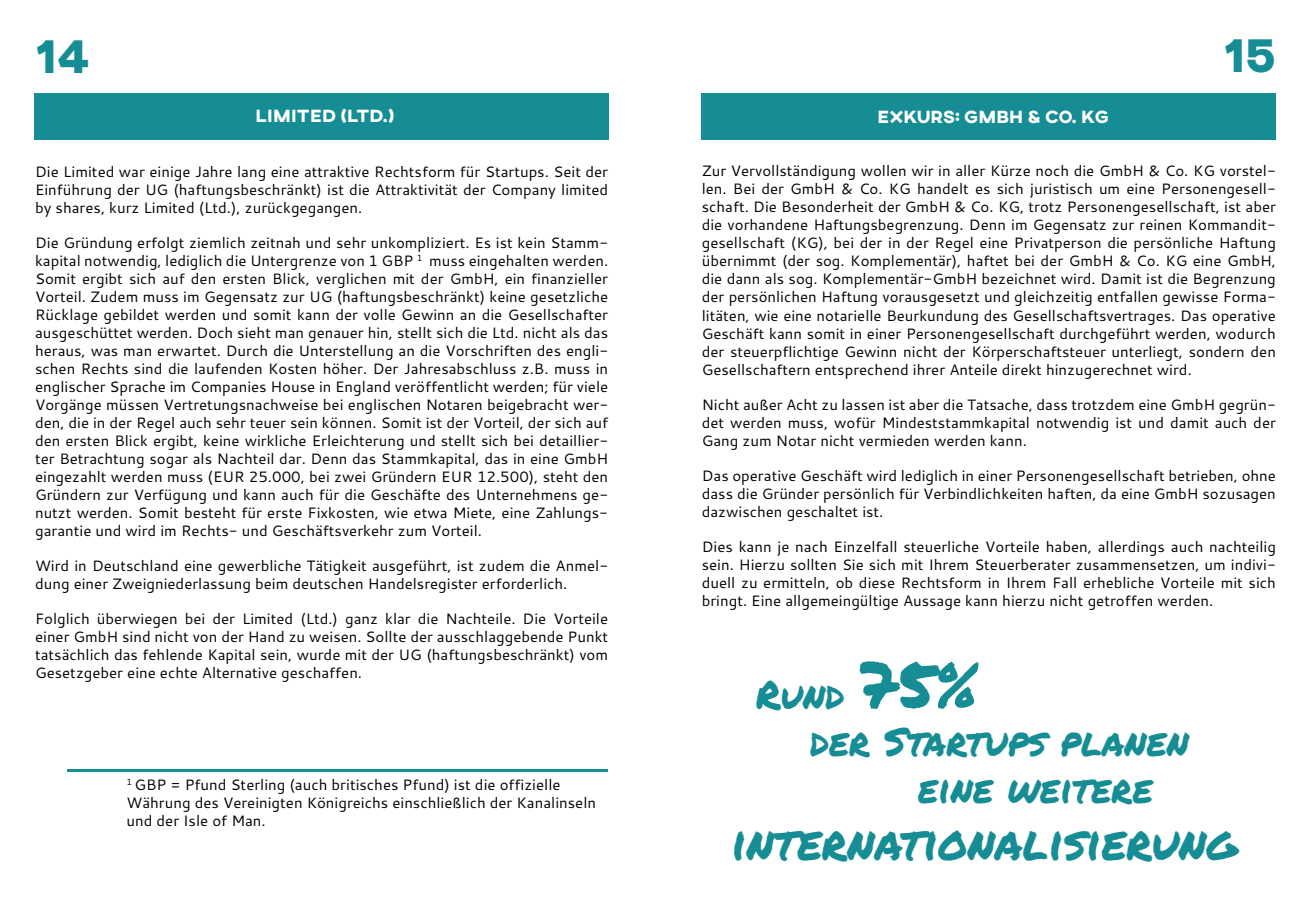
<style>
.page{position:relative;width:1310px;height:919px;background:#fff}
.page>*{position:absolute;margin:0;border:0;box-sizing:border-box;transform-origin:0 0}
.t1{font:48px "Permanent Marker";color:#168d94}
.t2{font:800 48px "AXIS";color:#168d94}
.t3{font:39px "Permanent Marker";color:#168d94}
.t4{font:800 18px "AXIS";letter-spacing:.01em;color:#fff}
.t5{font:15px/18px "Cantarell";color:#000;text-align:justify}
.s1{font-size:66px}
</style>
<div class="page">
<div style="left:34px;top:93px;width:574px;height:47px;background:#168d94"></div>
<hr style="left:67px;top:769px;width:540px;height:2px;background:#168d94">
<div style="left:702px;top:93px;width:574px;height:47px;background:#168d94"></div>
<h1 class="t2" style="left:35px;top:25px;width:57px">14</h1>
<h1 class="t2" style="left:1223px;top:23px;width:54px">15</h1>
<p class="t4" style="left:255px;top:104px;width:24px">LIMITED</p>
<p class="t4" style="left:340px;top:104px;width:56px">(LTD.)</p>
<p class="t4" style="left:877px;top:105px;width:40px">EXKURS</p>
<p class="t4" style="left:955px;top:105px;width:155px">: GMB H &amp; CO. KG</p>
<p class="t5" style="left:35px;top:162px;width:574px">Die Limited war einige Jahre lang eine attraktive Rechtsform für Startups. Seit der Einführung der UG (haftungsbeschränkt) ist die Attraktivität der Company limited by shares, kurz Limited (Ltd.), zurückgegangen.</p>
<p class="t5" style="left:35px;top:233px;width:574px">Die Gründung erfolgt ziemlich zeitnah und sehr unkompliziert. Es ist kein Stamm&shy;kapital notwendig, lediglich die Untergrenze von 1 GBP <sup>1</sup> muss eingehalten werden.<br>Somit ergibt sich auf den ersten Blick, verglichen mit der GmbH, ein finanzieller Vorteil. Zudem muss im Gegensatz zur UG (haftungsbeschränkt) keine gesetzliche Rücklage gebildet werden und somit kann der volle Gewinn an die Gesellschafter ausgeschüttet werden. Doch sieht man genauer hin, stellt sich die Ltd. nicht als das heraus, was man erwartet. Durch die Unterstellung an die Vorschriften des engli&shy;schen Rechts sind die laufenden Kosten höher. Der Jahresabschluss z.B. muss in englischer Sprache im Companies House in England veröffentlicht werden; für viele Vorgänge müssen Vertretungsnachweise bei englischen Notaren beigebracht wer&shy;den, die in der Regel auch sehr teuer sein können. Somit ist der Vorteil, der sich auf den ersten Blick ergibt, keine wirkliche Erleichterung und stellt sich bei detaillier&shy;ter Betrachtung sogar als Nachteil dar. Denn das Stammkapital, das in eine GmbH eingezahlt werden muss (EUR 25.000, bei zwei Gründern EUR 12.500), steht den Gründern zur Verfügung und kann auch für die Geschäfte des Unternehmens ge&shy;nutzt werden. Somit besteht für erste Fixkosten, wie etwa Miete, eine Zahlungs&shy;garantie und wird im Rechts- und Geschäftsverkehr zum Vorteil.</p>
<p class="t5" style="left:35px;top:556px;width:574px">Wird in Deutschland eine gewerbliche Tätigkeit ausgeführt, ist zudem die Anmel&shy;dung einer Zweigniederlassung beim deutschen Handelsregister erforderlich.</p>
<p class="t5" style="left:35px;top:609px;width:574px">Folglich überwiegen bei der Limited (Ltd.) ganz klar die Nachteile. Die Vorteile einer GmbH sind nicht von der Hand zu weisen. Sollte der ausschlaggebende Punkt tatsächlich das fehlende Kapital sein, wurde mit der UG (haftungsbeschränkt) vom Gesetzgeber eine echte Alternative geschaffen.</p>
<p class="t5" style="left:126px;top:775px;width:471px;text-align:left"><sup>1</sup> GBP = Pfund Sterling (auch britisches Pfund) ist die offizielle<br>Währung des Vereinigten Königreichs einschließlich der Kanalinseln und der Isle of Man.</p>
<p class="t5" style="left:702px;top:162px;width:576px">Zur Vervollständigung wollen wir in aller Kürze noch die GmbH &amp; Co. KG vorstel&shy;len. Bei der GmbH &amp; Co. KG handelt es sich juristisch um eine Personengesell&shy;schaft. Die Besonderheit der GmbH &amp; Co. KG, trotz Personengesellschaft, ist aber die vorhandene Haftungsbegrenzung. Denn im Gegensatz zur reinen Kommandit&shy;gesellschaft (KG), bei der in der Regel eine Privatperson die persönliche Haftung übernimmt (der sog. Komplementär), haftet bei der GmbH &amp; Co. KG eine GmbH, die dann als sog. Komplementär-GmbH bezeichnet wird. Damit ist die Begrenzung der persönlichen Haftung vorausgesetzt und gleichzeitig entfallen gewisse Forma&shy;litäten, wie eine notarielle Beurkundung des Gesellschaftsvertrages. Das operative Geschäft kann somit in einer Personengesellschaft durchgeführt werden, wodurch der steuerpflichtige Gewinn nicht der Körperschaftsteuer unterliegt, sondern den Gesellschaftern entsprechend ihrer Anteile direkt hinzugerechnet wird.</p>
<p class="t5" style="left:702px;top:395px;width:576px">Nicht außer Acht zu lassen ist aber die Tatsache, dass trotzdem eine GmbH gegrün&shy;det werden muss, wofür Mindeststammkapital notwendig ist und damit auch der Gang zum Notar nicht vermieden werden kann.</p>
<p class="t5" style="left:702px;top:466px;width:576px">Das operative Geschäft wird lediglich in einer Personengesellschaft betrieben, ohne dass die Gründer persönlich für Verbindlichkeiten haften, da eine GmbH sozusagen dazwischen geschaltet ist.</p>
<p class="t5" style="left:702px;top:537px;width:576px">Dies kann je nach Einzelfall steuerliche Vorteile haben, allerdings auch nachteilig sein. Hierzu sollten Sie sich mit Ihrem Steuerberater zusammensetzen, um indivi&shy;duell zu ermitteln, ob diese Rechtsform in Ihrem Fall erhebliche Vorteile mit sich bringt. Eine allgemeingültige Aussage kann hierzu nicht getroffen werden.</p>
<h2 class="t3" style="left:756px;top:665px;width:223px">Rund <span class="s1">75%</span></h2>
<h2 class="t3" style="left:810px;top:712px;width:380px">der Startups planen</h2>
<h2 class="t3" style="left:918px;top:759px;width:236px">eine weitere</h2>
<h1 class="t1" style="left:731px;top:806px;width:507px">internationalisierung</h1>
</div>
